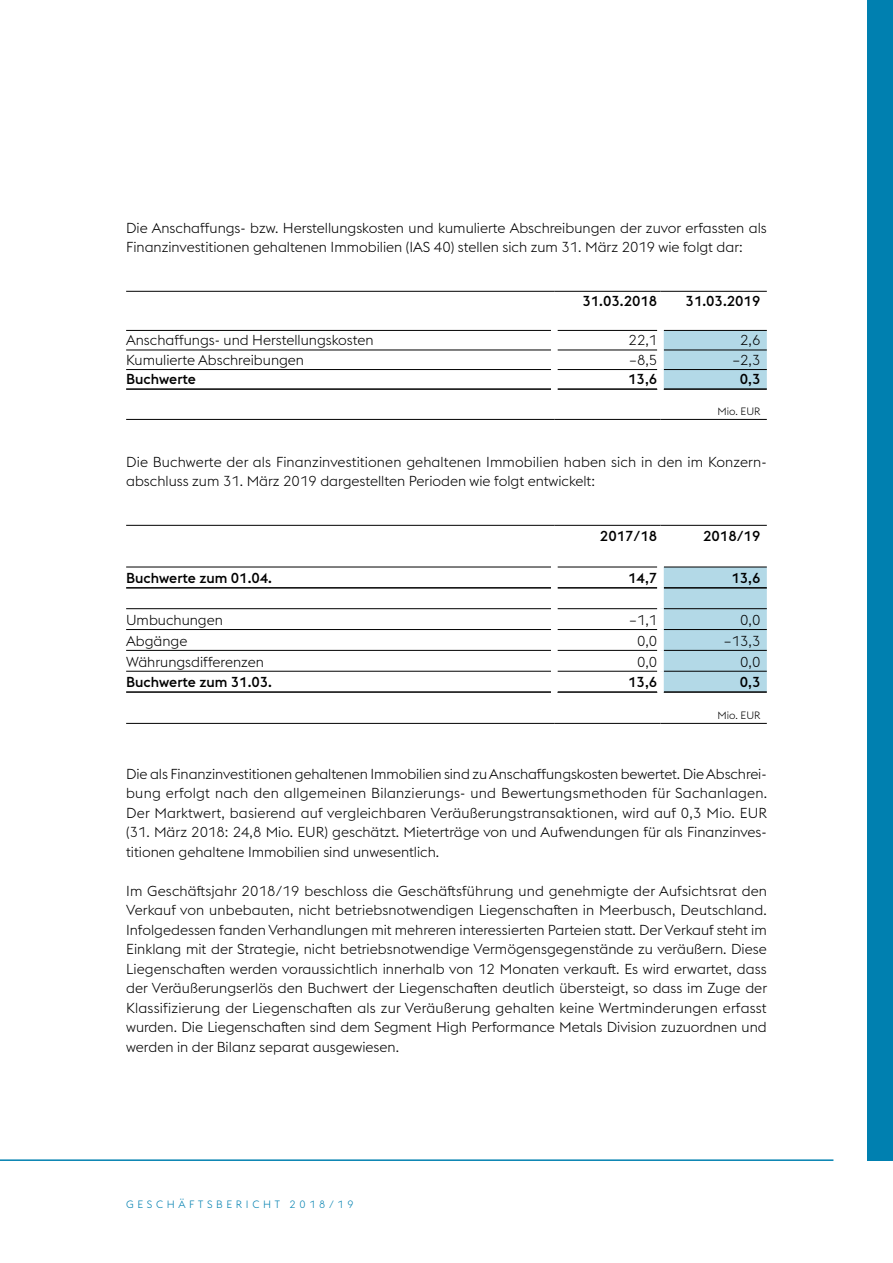
<style>
.page{position:relative;width:893px;height:1263px;background:#fff}
.page>*{position:absolute;margin:0;border:0;box-sizing:border-box;transform-origin:0 0}
.t1{font:300 14.25px/19.5px "voestalpine";color:#000}
.t2{font:500 14.25px "voestalpine";color:#000}
.t3{font:300 10.5px "voestalpine";letter-spacing:.35em;color:#0080b0}
.t4{font:300 10.5px "voestalpine";color:#000}
</style>
<div class="page">
<div style="left:867px;top:0;width:26px;height:1161px;background:#0080b0"></div>
<hr style="left:0;top:1159px;width:833px;height:2px;background:#0080b0">
<div style="left:664px;top:331px;width:103px;height:57px;background:#b3d9e7"></div>
<hr style="left:126px;top:330px;width:425px;height:1px;background:#000">
<hr style="left:557px;top:330px;width:100px;height:1px;background:#000">
<hr style="left:664px;top:330px;width:103px;height:1px;background:#000">
<hr style="left:126px;top:350px;width:425px;height:1px;background:#000">
<hr style="left:557px;top:350px;width:100px;height:1px;background:#000">
<hr style="left:664px;top:350px;width:103px;height:1px;background:#000">
<hr style="left:126px;top:369px;width:425px;height:1px;background:#000">
<hr style="left:557px;top:369px;width:100px;height:1px;background:#000">
<hr style="left:664px;top:369px;width:103px;height:1px;background:#000">
<hr style="left:126px;top:419px;width:428px;height:1px;background:#000">
<hr style="left:554px;top:419px;width:106px;height:1px;background:#000">
<hr style="left:660px;top:419px;width:107px;height:1px;background:#000">
<hr style="left:126px;top:291px;width:428px;height:1px;background:#000">
<hr style="left:554px;top:291px;width:106px;height:1px;background:#000">
<hr style="left:660px;top:291px;width:107px;height:1px;background:#000">
<hr style="left:126px;top:388px;width:425px;height:2px;background:#000">
<hr style="left:557px;top:388px;width:100px;height:2px;background:#000">
<hr style="left:664px;top:388px;width:103px;height:2px;background:#000">
<div style="left:664px;top:568px;width:103px;height:123px;background:#b3d9e7"></div>
<hr style="left:126px;top:723px;width:428px;height:1px;background:#000">
<hr style="left:554px;top:723px;width:106px;height:1px;background:#000">
<hr style="left:660px;top:723px;width:107px;height:1px;background:#000">
<hr style="left:126px;top:525px;width:428px;height:1px;background:#000">
<hr style="left:126px;top:567px;width:425px;height:1px;background:#000">
<hr style="left:557px;top:567px;width:100px;height:1px;background:#000">
<hr style="left:664px;top:567px;width:103px;height:1px;background:#000">
<hr style="left:126px;top:608px;width:425px;height:1px;background:#000">
<hr style="left:557px;top:608px;width:100px;height:1px;background:#000">
<hr style="left:664px;top:608px;width:103px;height:1px;background:#000">
<hr style="left:126px;top:629px;width:425px;height:1px;background:#000">
<hr style="left:557px;top:629px;width:100px;height:1px;background:#000">
<hr style="left:664px;top:629px;width:103px;height:1px;background:#000">
<hr style="left:126px;top:650px;width:425px;height:1px;background:#000">
<hr style="left:557px;top:650px;width:100px;height:1px;background:#000">
<hr style="left:664px;top:650px;width:103px;height:1px;background:#000">
<hr style="left:126px;top:671px;width:425px;height:1px;background:#000">
<hr style="left:557px;top:671px;width:100px;height:1px;background:#000">
<hr style="left:664px;top:671px;width:103px;height:1px;background:#000">
<hr style="left:126px;top:587px;width:425px;height:2px;background:#000">
<hr style="left:557px;top:587px;width:100px;height:2px;background:#000">
<hr style="left:664px;top:587px;width:103px;height:2px;background:#000">
<hr style="left:126px;top:691px;width:425px;height:2px;background:#000">
<hr style="left:557px;top:691px;width:100px;height:2px;background:#000">
<hr style="left:664px;top:691px;width:103px;height:2px;background:#000">
<hr style="left:554px;top:525px;width:106px;height:1px;background:#000">
<hr style="left:660px;top:525px;width:107px;height:1px;background:#000">
<p class="t1" style="left:126px;top:218px;width:642px">Die Anschaffungs- bzw. Herstellungskosten und kumulierte Abschreibungen der zuvor erfassten als<br>Finanzinvestitionen gehaltenen Immobilien (IAS 40) stellen sich zum 31. März 2019 wie folgt dar:</p>
<p class="t2" style="left:582px;top:292px;width:76px">31.03.2018</p>
<p class="t2" style="left:686px;top:292px;width:76px">31.03.2019</p>
<p class="t1" style="left:126px;top:331px;width:249px">Anschaffungs- und Herstellungskosten</p>
<p class="t1" style="left:629px;top:331px;width:30px">22,1</p>
<p class="t1" style="left:740px;top:331px;width:22px">2,6</p>
<p class="t1" style="left:126px;top:350px;width:179px">Kumulierte Abschreibungen</p>
<p class="t1" style="left:629px;top:350px;width:30px">–8,5</p>
<p class="t1" style="left:732px;top:350px;width:30px">–2,3</p>
<p class="t2" style="left:126px;top:371px;width:71px">Buchwerte</p>
<p class="t2" style="left:628px;top:371px;width:31px">13,6</p>
<p class="t2" style="left:740px;top:371px;width:22px">0,3</p>
<p class="t4" style="left:718px;top:405px;width:44px">Mio. EUR</p>
<p class="t1" style="left:126px;top:452px;width:640px">Die Buchwerte der als Finanzinvestitionen gehaltenen Immobilien haben sich in den im Konzern&shy;abschluss zum 31. März 2019 dargestellten Perioden wie folgt entwickelt:</p>
<p class="t2" style="left:600px;top:528px;width:59px">2017/18</p>
<p class="t2" style="left:703px;top:528px;width:59px">2018/19</p>
<p class="t2" style="left:126px;top:569px;width:147px">Buchwerte zum 01.04.</p>
<p class="t2" style="left:628px;top:569px;width:31px">14,7</p>
<p class="t2" style="left:731px;top:569px;width:31px">13,6</p>
<p class="t1" style="left:126px;top:610px;width:98px">Umbuchungen</p>
<p class="t1" style="left:629px;top:610px;width:30px">–1,1</p>
<p class="t1" style="left:740px;top:610px;width:22px">0,0</p>
<p class="t1" style="left:126px;top:631px;width:63px">Abgänge</p>
<p class="t1" style="left:637px;top:631px;width:22px">0,0</p>
<p class="t1" style="left:724px;top:631px;width:38px">–13,3</p>
<p class="t1" style="left:126px;top:652px;width:139px">Währungsdifferenzen</p>
<p class="t1" style="left:637px;top:652px;width:22px">0,0</p>
<p class="t1" style="left:740px;top:652px;width:22px">0,0</p>
<p class="t2" style="left:126px;top:674px;width:147px">Buchwerte zum 31.03.</p>
<p class="t2" style="left:628px;top:674px;width:31px">13,6</p>
<p class="t2" style="left:740px;top:674px;width:22px">0,3</p>
<p class="t4" style="left:718px;top:709px;width:44px">Mio. EUR</p>
<p class="t1" style="left:126px;top:764px;width:642px">Die als Finanzinvestitionen gehaltenen Immobilien sind zu Anschaffungskosten bewertet. Die Abschrei&shy;bung erfolgt nach den allgemeinen Bilanzierungs- und Bewertungsmethoden für Sachanlagen.<br>Der Marktwert, basierend auf vergleichbaren Veräußerungstransaktionen, wird auf 0,3 Mio. EUR (31. März 2018: 24,8 Mio. EUR) geschätzt. Mieterträge von und Aufwendungen für als Finanzinves&shy;titionen gehaltene Immobilien sind unwesentlich.</p>
<p class="t1" style="left:126px;top:881px;width:642px;text-align:justify">Im Geschäftsjahr 2018/19 beschloss die Geschäftsführung und genehmigte der Aufsichtsrat den Verkauf von unbebauten, nicht betriebsnotwendigen Liegenschaften in Meerbusch, Deutschland.<br>Infolgedessen fanden Verhandlungen mit mehreren interessierten Parteien statt. Der Verkauf steht im Einklang mit der Strategie, nicht betriebsnotwendige Vermögensgegenstände zu veräußern. Diese Liegenschaften werden voraussichtlich innerhalb von 12 Monaten verkauft. Es wird erwartet, dass der Veräußerungserlös den Buchwert der Liegenschaften deutlich übersteigt, so dass im Zuge der Klassifizierung der Liegenschaften als zur Veräußerung gehalten keine Wertminderungen erfasst wurden. Die Liegenschaften sind dem Segment High Performance Metals Division zuzuordnen und werden in der Bilanz separat ausgewiesen.</p>
<p class="t3" style="left:126px;top:1198px;width:229px">GESCHÄFTSBERICHT 2018/19</p>
</div>
